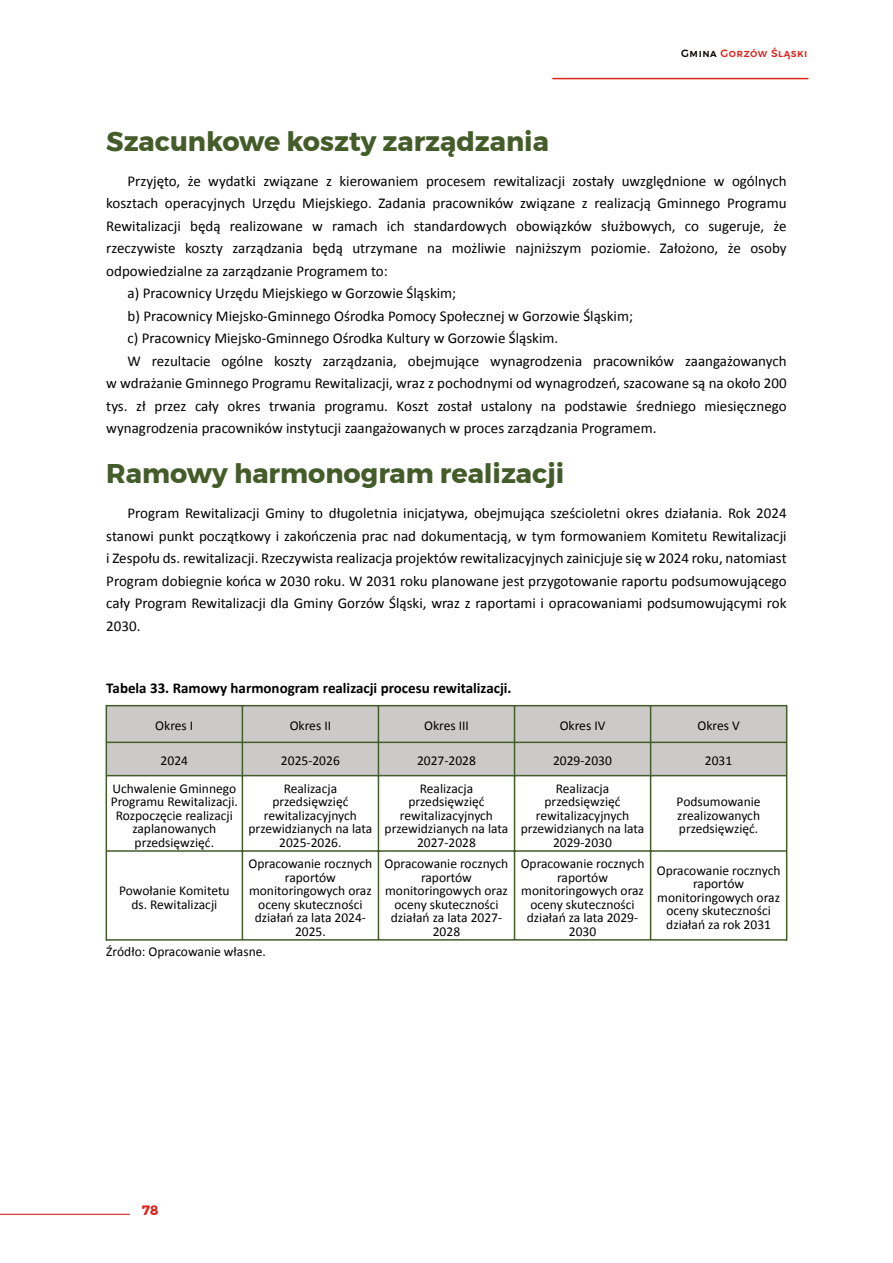
<style>
.page{position:relative;width:893px;height:1263px;background:#fff}
.page>*{position:absolute;margin:0;border:0;box-sizing:border-box;transform-origin:0 0}
.t1{font:700 27px "Montserrat";color:#445c2a}
.t2{font:15px/22.5px "Calibri";color:#000;text-align:justify}
.t3{font:700 15px "Calibri";color:#000}
.t4{font:13.5px/13.5px "Calibri";color:#000;text-align:center}
.t5{font:700 13.5px "Montserrat";color:#da251d}
.t6{font:500 10.5px "Montserrat";letter-spacing:.05em;color:#da251d}
.s1{color:#070504}
</style>
<div class="page">
<hr style="left:0;top:1214px;width:129px;height:1px;background:#da251d">
<hr style="left:553px;top:78px;width:255px;height:1px;background:#da251d">
<svg style="left:107px;top:706px;width:679px;height:69px;background:#c9c7c6"></svg>
<svg style="left:243px;top:776px;width:543px;height:163px"></svg>
<hr style="left:106px;top:705px;width:1px;height:236px;background:#445c2a">
<hr style="left:786px;top:705px;width:1px;height:236px;background:#445c2a">
<hr style="left:242px;top:706px;width:1px;height:234px;background:#445c2a">
<hr style="left:378px;top:706px;width:1px;height:234px;background:#445c2a">
<hr style="left:514px;top:706px;width:1px;height:234px;background:#445c2a">
<hr style="left:650px;top:706px;width:1px;height:234px;background:#445c2a">
<hr style="left:106px;top:705px;width:681px;height:1px;background:#445c2a">
<hr style="left:106px;top:742px;width:681px;height:1px;background:#445c2a">
<hr style="left:106px;top:775px;width:681px;height:1px;background:#445c2a">
<hr style="left:106px;top:850px;width:681px;height:2px;background:#445c2a">
<hr style="left:106px;top:939px;width:681px;height:2px;background:#445c2a">
<h1 class="t1" style="left:106px;top:125px;width:444px">Szacunkowe koszty zarządzania</h1>
<p class="t6" style="left:681px;top:47px;width:128px"><span class="s1">GMINA</span> GORZÓW ŚLĄSKI</p>
<p class="t2" style="left:128px;top:171px;width:661px">Przyjęto, że wydatki związane z kierowaniem procesem rewitalizacji zostały uwzględnione w ogólnych</p>
<p class="t2" style="left:106px;top:193px;width:682px">kosztach operacyjnych Urzędu Miejskiego. Zadania pracowników związane z realizacją Gminnego Programu</p>
<p class="t2" style="left:106px;top:216px;width:682px">Rewitalizacji będą realizowane w ramach ich standardowych obowiązków służbowych, co sugeruje, że</p>
<p class="t2" style="left:106px;top:238px;width:682px">rzeczywiste koszty zarządzania będą utrzymane na możliwie najniższym poziomie. Założono, że osoby</p>
<p class="t2" style="left:106px;top:261px;width:283px">odpowiedzialne za zarządzanie Programem to:</p>
<p class="t2" style="left:128px;top:283px;width:330px">a) Pracownicy Urzędu Miejskiego w Gorzowie Śląskim;</p>
<p class="t2" style="left:128px;top:306px;width:507px">b) Pracownicy Miejsko-Gminnego Ośrodka Pomocy Społecznej w Gorzowie Śląskim;</p>
<p class="t2" style="left:128px;top:328px;width:432px">c) Pracownicy Miejsko-Gminnego Ośrodka Kultury w Gorzowie Śląskim.</p>
<p class="t2" style="left:128px;top:351px;width:661px">W rezultacie ogólne koszty zarządzania, obejmujące wynagrodzenia pracowników zaangażowanych</p>
<p class="t2" style="left:106px;top:373px;width:682px">w wdrażanie Gminnego Programu Rewitalizacji, wraz z pochodnymi od wynagrodzeń, szacowane są na około 200</p>
<p class="t2" style="left:106px;top:396px;width:682px">tys. zł przez cały okres trwania programu. Koszt został ustalony na podstawie średniego miesięcznego</p>
<p class="t2" style="left:106px;top:418px;width:552px">wynagrodzenia pracowników instytucji zaangażowanych w proces zarządzania Programem.</p>
<h1 class="t1" style="left:106px;top:457px;width:459px">Ramowy harmonogram realizacji</h1>
<p class="t2" style="left:106px;top:503px;width:682px;text-indent:21px">Program Rewitalizacji Gminy to długoletnia inicjatywa, obejmująca sześcioletni okres działania. Rok 2024 stanowi punkt początkowy i zakończenia prac nad dokumentacją, w tym formowaniem Komitetu Rewitalizacji i Zespołu ds. rewitalizacji. Rzeczywista realizacja projektów rewitalizacyjnych zainicjuje się w 2024 roku, natomiast Program dobiegnie końca w 2030 roku. W 2031 roku planowane jest przygotowanie raportu podsumowującego cały Program Rewitalizacji dla Gminy Gorzów Śląski, wraz z raportami i opracowaniami podsumowującymi rok 2030.</p>
<p class="t3" style="left:106px;top:682px;width:407px">Tabela 33. Ramowy harmonogram realizacji procesu rewitalizacji.</p>
<p class="t4" style="left:155px;top:720px;width:40px">Okres I</p>
<p class="t4" style="left:290px;top:720px;width:43px">Okres II</p>
<p class="t4" style="left:424px;top:720px;width:46px">Okres III</p>
<p class="t4" style="left:560px;top:720px;width:47px">Okres IV</p>
<p class="t4" style="left:697px;top:720px;width:44px">Okres V</p>
<p class="t4" style="left:161px;top:755px;width:29px">2024</p>
<p class="t4" style="left:281px;top:755px;width:60px">2025-2026</p>
<p class="t4" style="left:417px;top:755px;width:60px">2027-2028</p>
<p class="t4" style="left:553px;top:755px;width:60px">2029-2030</p>
<p class="t4" style="left:705px;top:755px;width:29px">2031</p>
<p class="t4" style="left:111px;top:783px;width:129px">Uchwalenie Gminnego<br>Programu Rewitalizacji.<br>Rozpoczęcie realizacji zaplanowanych przedsięwzięć.</p>
<p class="t4" style="left:249px;top:783px;width:125px">Realizacja przedsięwzięć rewitalizacyjnych przewidzianych na lata<br>2025-2026.</p>
<p class="t4" style="left:385px;top:783px;width:125px">Realizacja przedsięwzięć rewitalizacyjnych przewidzianych na lata<br>2027-2028</p>
<p class="t4" style="left:521px;top:783px;width:125px">Realizacja przedsięwzięć rewitalizacyjnych przewidzianych na lata<br>2029-2030</p>
<p class="t4" style="left:677px;top:796px;width:86px;text-align:justify">Podsumowanie zrealizowanych przedsięwzięć.</p>
<p class="t4" style="left:119px;top:885px;width:112px">Powołanie Komitetu ds. Rewitalizacji</p>
<p class="t4" style="left:249px;top:858px;width:125px">Opracowanie rocznych raportów monitoringowych oraz oceny skuteczności działań za lata 2024-<br>2025.</p>
<p class="t4" style="left:385px;top:858px;width:125px">Opracowanie rocznych raportów monitoringowych oraz oceny skuteczności działań za lata 2027-<br>2028</p>
<p class="t4" style="left:521px;top:858px;width:125px">Opracowanie rocznych raportów monitoringowych oraz oceny skuteczności działań za lata 2029-<br>2030</p>
<p class="t4" style="left:657px;top:865px;width:125px">Opracowanie rocznych raportów monitoringowych oraz oceny skuteczności działań za rok 2031</p>
<p class="t4" style="left:106px;top:946px;width:161px">Źródło: Opracowanie własne.</p>
<p class="t5" style="left:142px;top:1202px;width:18px">78</p>
</div>
